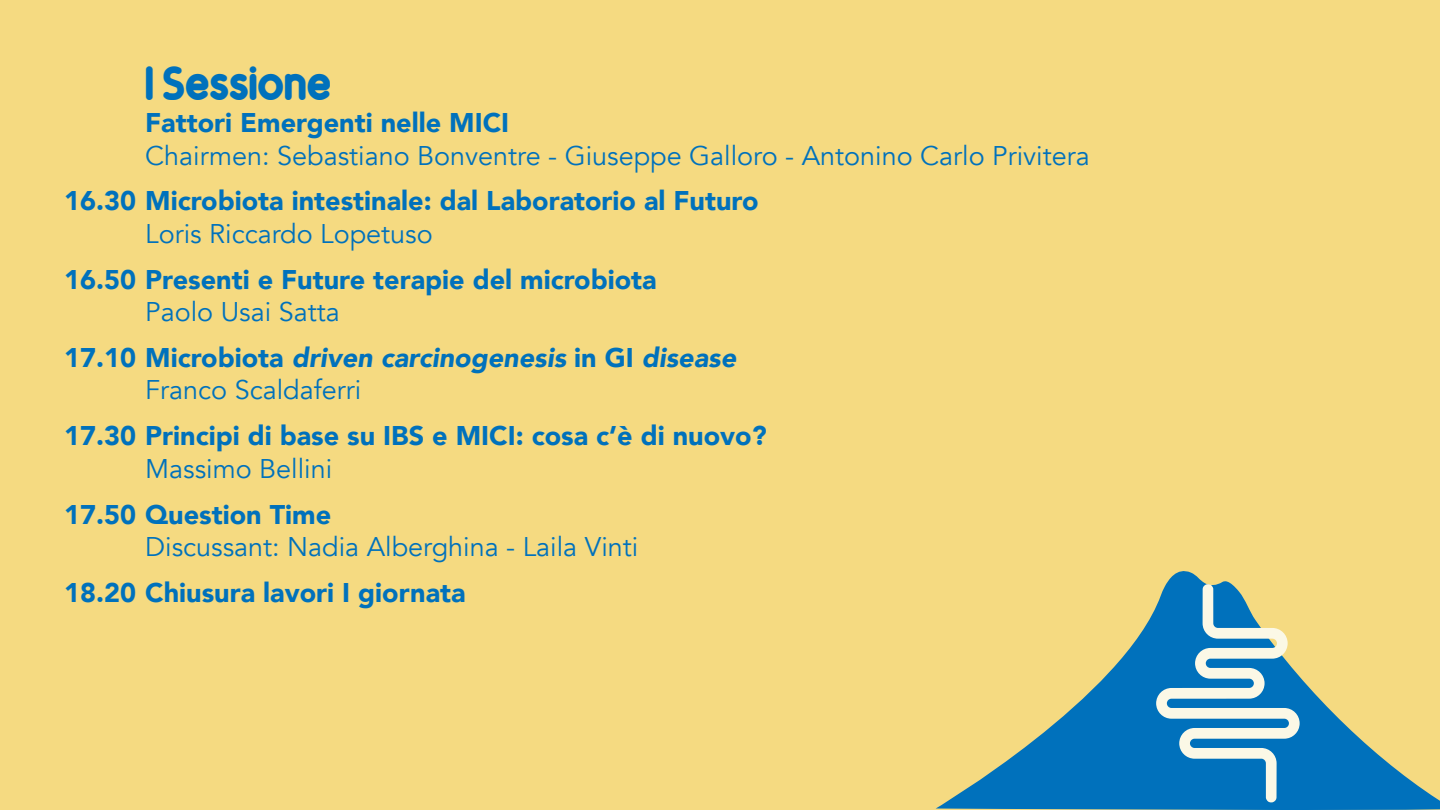
<style>
.page{position:relative;width:1440px;height:810px;background:#f5da81}
.page>*{position:absolute;margin:0;border:0;box-sizing:border-box;transform-origin:0 0}
.t1{font:34.5px "Rede Rounded F24";color:#0071bc}
.t2{font:900 27px "Avenir";color:#0071bc}
.t3{font:27px "Avenir";color:#0071bc}
.t4{font:italic 900 27px/45.9px "Avenir";color:#0071bc}
.s1{font-weight:400;font-style:normal}
.s2{font-style:normal}
</style>
<div class="page">
<svg style="left:936px;top:571px;width:504px;height:239px"></svg>
<svg style="left:1156px;top:584px;width:144px;height:218px;background:#5ca0c1"></svg>
<p class="t1" style="left:145px;top:60px;width:187px">I Sessione</p>
<p class="t2" style="left:145px;top:105px;width:365px">Fattori Emergenti nelle MICI</p>
<p class="t3" style="left:145px;top:138px;width:946px">Chairmen: Sebastiano Bonventre - Giuseppe Galloro - Antonino Carlo Privitera</p>
<p class="t2" style="left:64px;top:183px;width:696px">16.30 Microbiota intestinale: dal Laboratorio al Futuro</p>
<p class="t3" style="left:145px;top:216px;width:289px">Loris Riccardo Lopetuso</p>
<p class="t2" style="left:64px;top:262px;width:594px">16.50 Presenti e Future terapie del microbiota</p>
<p class="t4" style="left:64px;top:290px;width:674px;text-indent:81px"><span class="s1">Paolo Usai Satta<br></span><span class="s2">17.10 Microbiota</span> driven carcinogenesis <span class="s2">in GI</span> disease</p>
<p class="t3" style="left:145px;top:372px;width:217px">Franco Scaldaferri</p>
<p class="t2" style="left:64px;top:418px;width:704px">17.30 Principi di base su IBS e MICI: cosa c’è di nuovo?</p>
<p class="t3" style="left:145px;top:451px;width:189px">Massimo Bellini</p>
<p class="t2" style="left:64px;top:497px;width:268px">17.50 Question Time</p>
<p class="t3" style="left:145px;top:529px;width:495px">Discussant: Nadia Alberghina - Laila Vinti</p>
<p class="t2" style="left:64px;top:575px;width:403px">18.20 Chiusura lavori I giornata</p>
</div>
